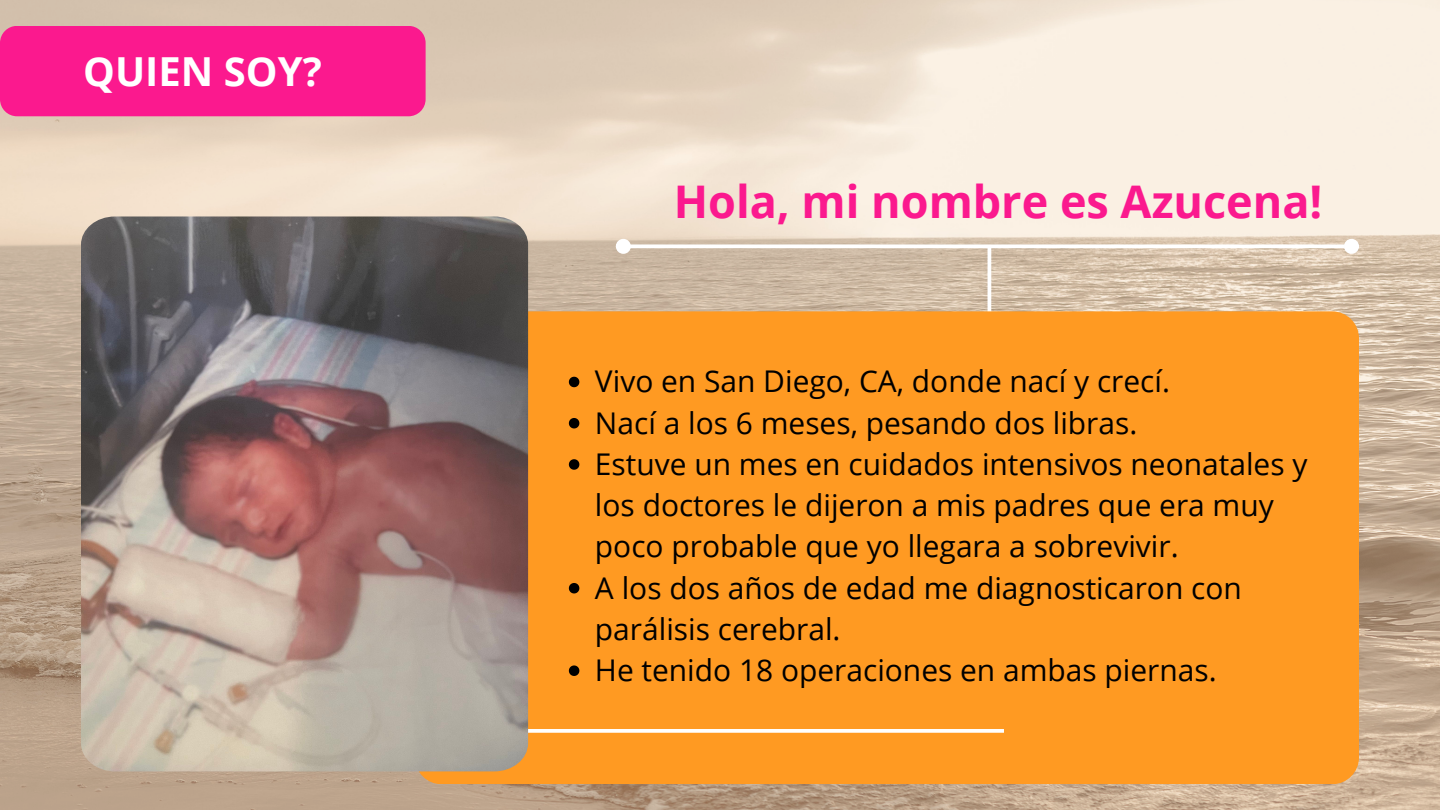
<style>
.page{position:relative;width:1440px;height:810px;background:#fff}
.page>*{position:absolute;margin:0;border:0;box-sizing:border-box;transform-origin:0 0}
.t1{font:700 45px "Open Sans";color:#fb198e}
.t2{font:700 40px "Open Sans";color:#fff}
.t3{font:29.9px/41.2px "Open Sans";color:#000}
</style>
<div class="page">
<img style="left:0;top:0;width:1440px;height:810px">
<hr style="left:988px;top:246px;width:3px;height:71px;background:#fff">
<div style="left:415px;top:311px;width:944px;height:473px;background:#ff9a22;border-radius:27px"></div>
<svg style="left:528px;top:729px;width:476px;height:4px;background:#fef8f1"></svg>
<img style="left:81px;top:216px;width:447px;height:555px">
<svg style="left:631px;top:244px;width:713px;height:4px"></svg>
<div style="left:618px;top:241px;width:11px;height:11px;background:#fff;border-radius:50%"></div>
<div style="left:616px;top:239px;width:15px;height:15px;border:4px solid #fff;border-radius:50%"></div>
<div style="left:1346px;top:241px;width:11px;height:11px;background:#fff;border-radius:50%"></div>
<div style="left:1344px;top:239px;width:15px;height:15px;border:4px solid #fff;border-radius:50%"></div>
<div style="left:0;top:26px;width:426px;height:90px;background:#fb198e;border-radius:17px"></div>
<svg style="left:569px;top:377px;width:10px;height:10px"></svg>
<svg style="left:569px;top:418px;width:10px;height:10px"></svg>
<svg style="left:569px;top:459px;width:10px;height:11px"></svg>
<svg style="left:569px;top:583px;width:10px;height:10px"></svg>
<svg style="left:569px;top:665px;width:10px;height:11px"></svg>
<h1 class="t2" style="left:83px;top:43px;width:240px">QUIEN SOY?</h1>
<h2 class="t1" style="left:674px;top:169px;width:650px">Hola, mi nombre es Azucena!</h2>
<p class="t3" style="left:595px;top:360px;width:577px">Vivo en San Diego, CA, donde nací y crecí.</p>
<p class="t3" style="left:595px;top:402px;width:544px">Nací a los 6 meses, pesando dos libras.</p>
<p class="t3" style="left:595px;top:443px;width:714px">Estuve un mes en cuidados intensivos neonatales y los doctores le dijeron a mis padres que era muy poco probable que yo llegara a sobrevivir.</p>
<p class="t3" style="left:595px;top:567px;width:648px">A los dos años de edad me diagnosticaron con parálisis cerebral.</p>
<p class="t3" style="left:595px;top:649px;width:623px">He tenido 18 operaciones en ambas piernas.</p>
</div>
